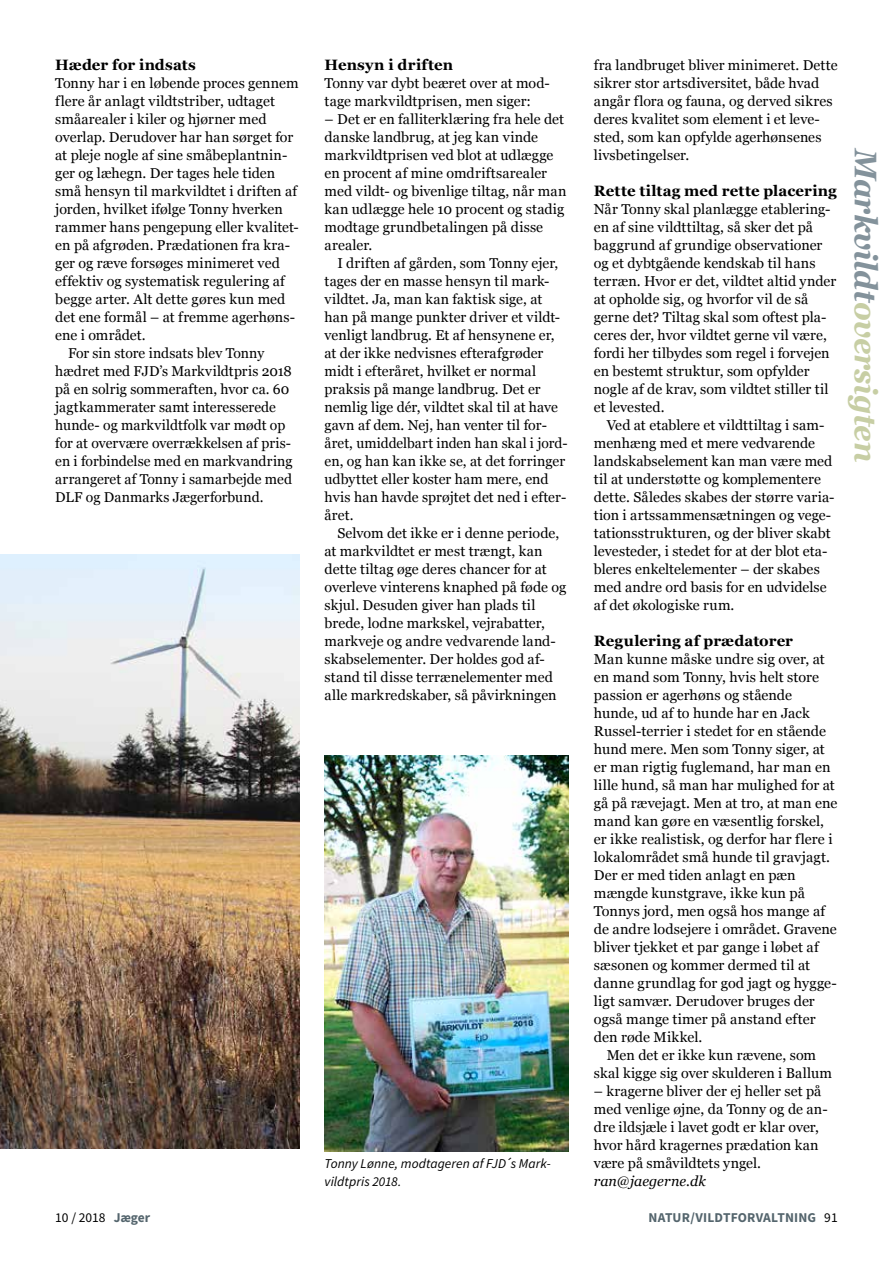
<style>
.page{position:relative;width:893px;height:1263px;background:#fff}
.page>*{position:absolute;margin:0;border:0;box-sizing:border-box;transform-origin:0 0}
.t1{font:italic 700 31.35px "Georgia";letter-spacing:-.015em;color:#c7cea4;scale:.95 1}
.t2{font:700 15px "Georgia";letter-spacing:.01em;color:#000}
.t3{font:14.25px/18px "Georgia";color:#000}
.t4{font:italic 14.25px "Georgia";color:#000}
.t5{font:italic 13.5px/18px "Source Sans Pro";letter-spacing:.005em;color:#000}
.t6{font:700 13.5px "Source Sans Pro";letter-spacing:.01em;color:#54656d}
.t7{font:13.5px "Source Sans Pro";color:#000}
.s1{font-weight:700;color:#54656d}
.s2{font-weight:400;color:#000}
.s3{color:#83929b}
</style>
<div class="page">
<img style="left:0;top:554px;width:299px;height:594px">
<img style="left:325px;top:755px;width:243px;height:396px">
<p class="t2" style="left:55px;top:55px;width:142px">Hæder for indsats</p>
<p class="t3" style="left:55px;top:75px;width:245px">Tonny har i en løbende proces gennem</p>
<p class="t3" style="left:55px;top:93px;width:221px">flere år anlagt vildtstriber, udtaget</p>
<p class="t3" style="left:55px;top:111px;width:213px">småarealer i kiler og hjørner med</p>
<p class="t3" style="left:55px;top:129px;width:240px">overlap. Derudover har han sørget for</p>
<p class="t3" style="left:55px;top:147px;width:234px">at pleje nogle af sine småbeplantnin-</p>
<p class="t3" style="left:55px;top:165px;width:221px">ger og læhegn. Der tages hele tiden</p>
<p class="t3" style="left:55px;top:183px;width:243px">små hensyn til markvildtet i driften af</p>
<p class="t3" style="left:55px;top:201px;width:229px">jorden, hvilket ifølge Tonny hverken</p>
<p class="t3" style="left:55px;top:219px;width:245px">rammer hans pengepung eller kvalitet-</p>
<p class="t3" style="left:55px;top:237px;width:236px">en på afgrøden. Prædationen fra kra-</p>
<p class="t3" style="left:55px;top:255px;width:226px">ger og ræve forsøges minimeret ved</p>
<p class="t3" style="left:55px;top:273px;width:231px">effektiv og systematisk regulering af</p>
<p class="t3" style="left:55px;top:291px;width:232px">begge arter. Alt dette gøres kun med</p>
<p class="t3" style="left:55px;top:309px;width:241px">det ene formål – at fremme agerhøns-</p>
<p class="t3" style="left:55px;top:327px;width:92px">ene i området.</p>
<p class="t3" style="left:68px;top:345px;width:198px">For sin store indsats blev Tonny</p>
<p class="t3" style="left:55px;top:363px;width:238px">hædret med FJD’s Markvildtpris 2018</p>
<p class="t3" style="left:55px;top:381px;width:236px">på en solrig sommeraften, hvor ca. 60</p>
<p class="t3" style="left:55px;top:399px;width:222px">jagtkammerater samt interesserede</p>
<p class="t3" style="left:55px;top:417px;width:232px">hunde- og markvildtfolk var mødt op</p>
<p class="t3" style="left:55px;top:435px;width:237px">for at overvære overrækkelsen af pris-</p>
<p class="t3" style="left:55px;top:453px;width:239px">en i forbindelse med en markvandring</p>
<p class="t3" style="left:55px;top:471px;width:238px">arrangeret af Tonny i samarbejde med</p>
<p class="t3" style="left:55px;top:489px;width:210px">DLF og Danmarks Jægerforbund.</p>
<p class="t2" style="left:325px;top:55px;width:130px">Hensyn i driften</p>
<p class="t3" style="left:325px;top:75px;width:227px">Tonny var dybt beæret over at mod&shy;tage markvildtprisen, men siger:</p>
<p class="t3" style="left:325px;top:111px;width:243px">– Det er en falliterklæring fra hele det danske landbrug, at jeg kan vinde markvildtprisen ved blot at udlægge en procent af mine omdriftsarealer med vildt- og bivenlige tiltag, når man kan udlægge hele 10 procent og stadig modtage grundbetalingen på disse arealer.</p>
<p class="t3" style="left:325px;top:255px;width:244px;text-indent:13px">I driften af gården, som Tonny ejer, tages der en masse hensyn til mark&shy;vildtet. Ja, man kan faktisk sige, at han på mange punkter driver et vildt&shy;venligt landbrug. Et af hensynene er, at der ikke nedvisnes efterafgrøder midt i efteråret, hvilket er normal praksis på mange landbrug. Det er nemlig lige dér, vildtet skal til at have gavn af dem. Nej, han venter til for&shy;året, umiddelbart inden han skal i jord&shy;en, og han kan ikke se, at det forringer udbyttet eller koster ham mere, end hvis han havde sprøjtet det ned i efter&shy;året.</p>
<p class="t3" style="left:325px;top:525px;width:243px;text-indent:13px">Selvom det ikke er i denne periode, at markvildtet er mest trængt, kan dette tiltag øge deres chancer for at overleve vinterens knaphed på føde og skjul. Desuden giver han plads til brede, lodne markskel, vejrabatter, markveje og andre vedvarende land&shy;skabselementer. Der holdes god af&shy;stand til disse terrænelementer med alle markredskaber, så påvirkningen</p>
<p class="t5" style="left:325px;top:1155px;width:228px">Tonny Lønne, modtageren af FJD´s Mark&shy;vildtpris 2018.</p>
<p class="t3" style="left:594px;top:57px;width:245px">fra landbruget bliver minimeret. Dette sikrer stor artsdiversitet, både hvad angår flora og fauna, og derved sikres deres kvalitet som element i et leve&shy;sted, som kan opfylde agerhønsenes livsbetingelser.</p>
<p class="t2" style="left:594px;top:181px;width:244px">Rette tiltag med rette placering</p>
<p class="t3" style="left:594px;top:201px;width:244px">Når Tonny skal planlægge etablering&shy;en af sine vildttiltag, så sker det på baggrund af grundige observationer og et dybtgående kendskab til hans terræn. Hvor er det, vildtet altid ynder at opholde sig, og hvorfor vil de så gerne det? Tiltag skal som oftest pla&shy;ceres der, hvor vildtet gerne vil være, fordi her tilbydes som regel i forvejen en bestemt struktur, som opfylder nogle af de krav, som vildtet stiller til et levested.</p>
<p class="t3" style="left:594px;top:417px;width:242px;text-indent:13px">Ved at etablere et vildttiltag i sam&shy;menhæng med et mere vedvarende landskabselement kan man være med til at understøtte og komplementere dette. Således skabes der større varia&shy;tion i artssammensætningen og vege&shy;tationsstrukturen, og der bliver skabt levesteder, i stedet for at der blot eta&shy;bleres enkeltelementer – der skabes med andre ord basis for en udvidelse af det økologiske rum.</p>
<p class="t2" style="left:594px;top:631px;width:201px">Regulering af prædatorer</p>
<p class="t3" style="left:594px;top:651px;width:245px">Man kunne måske undre sig over, at en mand som Tonny, hvis helt store passion er agerhøns og stående hunde, ud af to hunde har en Jack Russel-terrier i stedet for en stående hund mere. Men som Tonny siger, at er man rigtig fuglemand, har man en lille hund, så man har mulighed for at gå på rævejagt. Men at tro, at man ene mand kan gøre en væsentlig forskel, er ikke realistisk, og derfor har flere i lokalområdet små hunde til gravjagt.<br>Der er med tiden anlagt en pæn mængde kunstgrave, ikke kun på Tonnys jord, men også hos mange af de andre lodsejere i området. Gravene bliver tjekket et par gange i løbet af sæsonen og kommer dermed til at danne grundlag for god jagt og hygge&shy;ligt samvær. Derudover bruges der også mange timer på anstand efter den røde Mikkel.</p>
<p class="t3" style="left:594px;top:1047px;width:240px;text-align:center">Men det er ikke kun rævene, som skal kigge sig over skulderen i Ballum</p>
<p class="t3" style="left:594px;top:1083px;width:235px">– kragerne bliver der ej heller set på med venlige øjne, da Tonny og de an&shy;dre ildsjæle i lavet godt er klar over, hvor hård kragernes prædation kan være på småvildtets yngel.</p>
<p class="t4" style="left:594px;top:1172px;width:113px">ran@jaegerne.dk</p>
<p class="t7" style="left:55px;top:1209px;width:96px">10 / 2018 <span class="s1">Jæger</span></p>
<p class="t6" style="left:648px;top:1208px;width:191px">NATUR/VILDTFORVALTNING <span class="s2">91</span></p>
<h1 class="t1" style="left:886px;top:149px;width:331px;rotate:90deg"><span class="s3">Markvildt</span>oversigten</h1>
</div>
